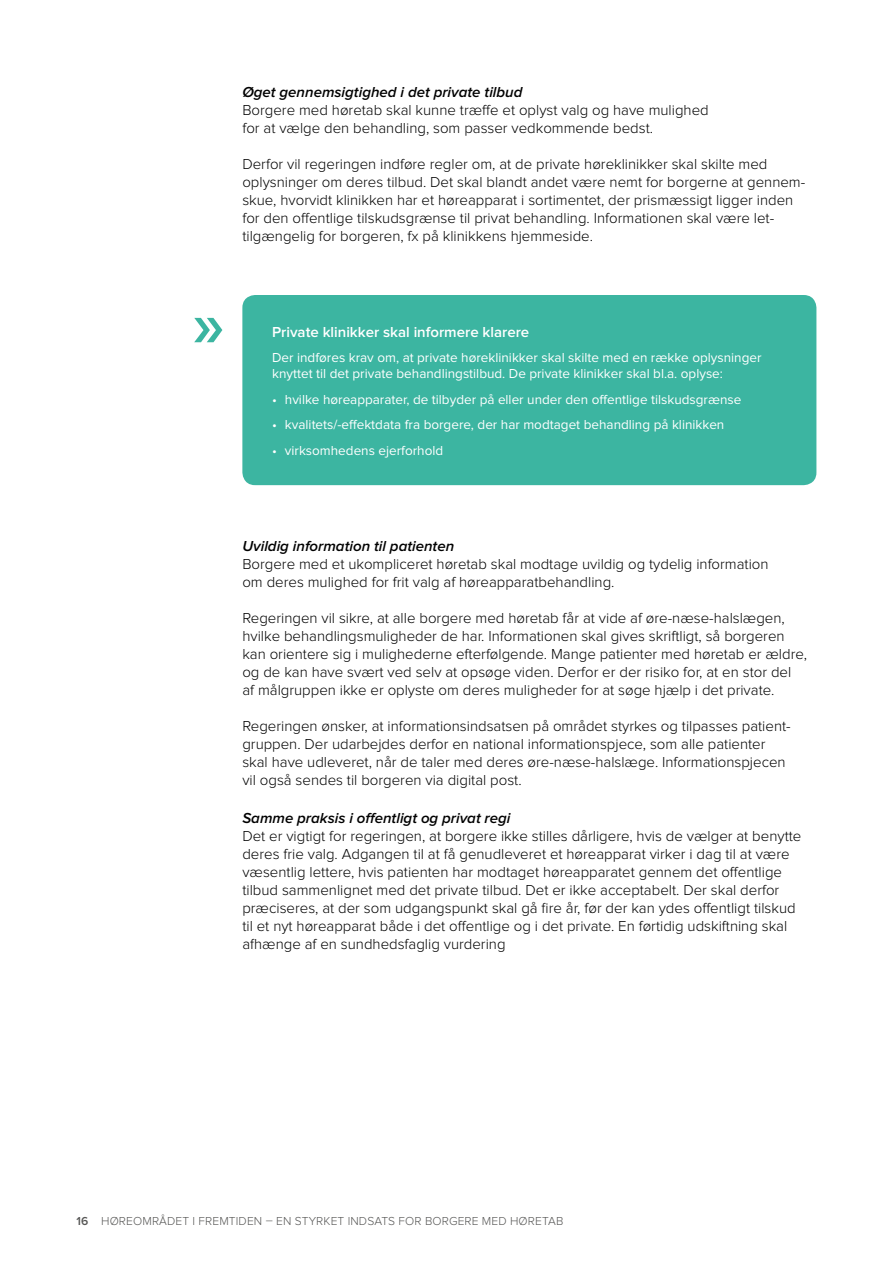
<style>
.page{position:relative;width:893px;height:1263px;background:#fff}
.page>*{position:absolute;margin:0;border:0;box-sizing:border-box;transform-origin:0 0}
.t1{font:15px/18px "Proxima Nova Light 2";color:#000}
.t2{font:italic 600 15px "Proxima Nova";color:#000}
.t3{font:600 15px "Proxima Nova";color:#fff}
.t4{font:13.5px/16.5px "Proxima Nova";color:#fff}
.t5{font:300 12px "Proxima Nova";letter-spacing:.01em;color:#575756}
.s1{font-weight:600}
</style>
<div class="page">
<div style="left:242px;top:295px;width:574px;height:190px;background:#3cb5a1;border-radius:13px"></div>
<svg style="left:194px;top:318px;width:28px;height:24px"></svg>
<h4 class="t2" style="left:242px;top:85px;width:282px">Øget gennemsigtighed i det private tilbud</h4>
<p class="t1" style="left:242px;top:102px;width:468px">Borgere med høretab skal kunne træffe et oplyst valg og have mulighed for at vælge den behandling, som passer vedkommende bedst.</p>
<p class="t1" style="left:242px;top:156px;width:563px">Derfor vil regeringen indføre regler om, at de private høreklinikker skal skilte med oplysninger om deres tilbud. Det skal blandt andet være nemt for borgerne at gennem&shy;skue, hvorvidt klinikken har et høreapparat i sortimentet, der prismæssigt ligger inden for den offentlige tilskudsgrænse til privat behandling. Informationen skal være let&shy;tilgængelig for borgeren, fx på klinikkens hjemmeside.</p>
<p class="t3" style="left:272px;top:325px;width:259px">Private klinikker skal informere klarere</p>
<p class="t4" style="left:272px;top:349px;width:491px">Der indføres krav om, at private høreklinikker skal skilte med en række oplysninger knyttet til det private behandlingstilbud. De private klinikker skal bl.a. oplyse:</p>
<p class="t4" style="left:272px;top:391px;width:471px">• hvilke høreapparater, de tilbyder på eller under den offentlige tilskudsgrænse</p>
<p class="t4" style="left:272px;top:417px;width:454px">• kvalitets/-effektdata fra borgere, der har modtaget behandling på klinikken</p>
<p class="t4" style="left:272px;top:442px;width:173px">• virksomhedens ejerforhold</p>
<h4 class="t2" style="left:242px;top:540px;width:213px">Uvildig information til patienten</h4>
<p class="t1" style="left:242px;top:556px;width:528px">Borgere med et ukompliceret høretab skal modtage uvildig og tydelig information om deres mulighed for frit valg af høreapparatbehandling.</p>
<p class="t1" style="left:242px;top:610px;width:566px">Regeringen vil sikre, at alle borgere med høretab får at vide af øre-næse-halslægen, hvilke behandlingsmuligheder de har. Informationen skal gives skriftligt, så borgeren kan orientere sig i mulighederne efterfølgende. Mange patienter med høretab er ældre, og de kan have svært ved selv at opsøge viden. Derfor er der risiko for, at en stor del<br>af målgruppen ikke er oplyste om deres muligheder for at søge hjælp i det private.</p>
<p class="t1" style="left:242px;top:718px;width:549px">Regeringen ønsker, at informationsindsatsen på området styrkes og tilpasses patient&shy;gruppen. Der udarbejdes derfor en national informationspjece, som alle patienter skal have udleveret, når de taler med deres øre-næse-halslæge. Informationspjecen vil også sendes til borgeren via digital post.</p>
<h4 class="t2" style="left:242px;top:811px;width:270px">Samme praksis i offentligt og privat regi</h4>
<p class="t1" style="left:242px;top:828px;width:561px">Det er vigtigt for regeringen, at borgere ikke stilles dårligere, hvis de vælger at benytte deres frie valg. Adgangen til at få genudleveret et høreapparat virker i dag til at være væsentlig lettere, hvis patienten har modtaget høreapparatet gennem det offentlige tilbud sammenlignet med det private tilbud. Det er ikke acceptabelt. Der skal derfor præciseres, at der som udgangspunkt skal gå fire år, før der kan ydes offentligt tilskud til et nyt høreapparat både i det offentlige og i det private. En førtidig udskiftning skal afhænge af en sundhedsfaglig vurdering</p>
<p class="t5" style="left:77px;top:1215px;width:488px"><span class="s1">16</span> HØREOMRÅDET I FREMTIDEN – EN STYRKET INDSATS FOR BORGERE MED HØRETAB</p>
</div>
